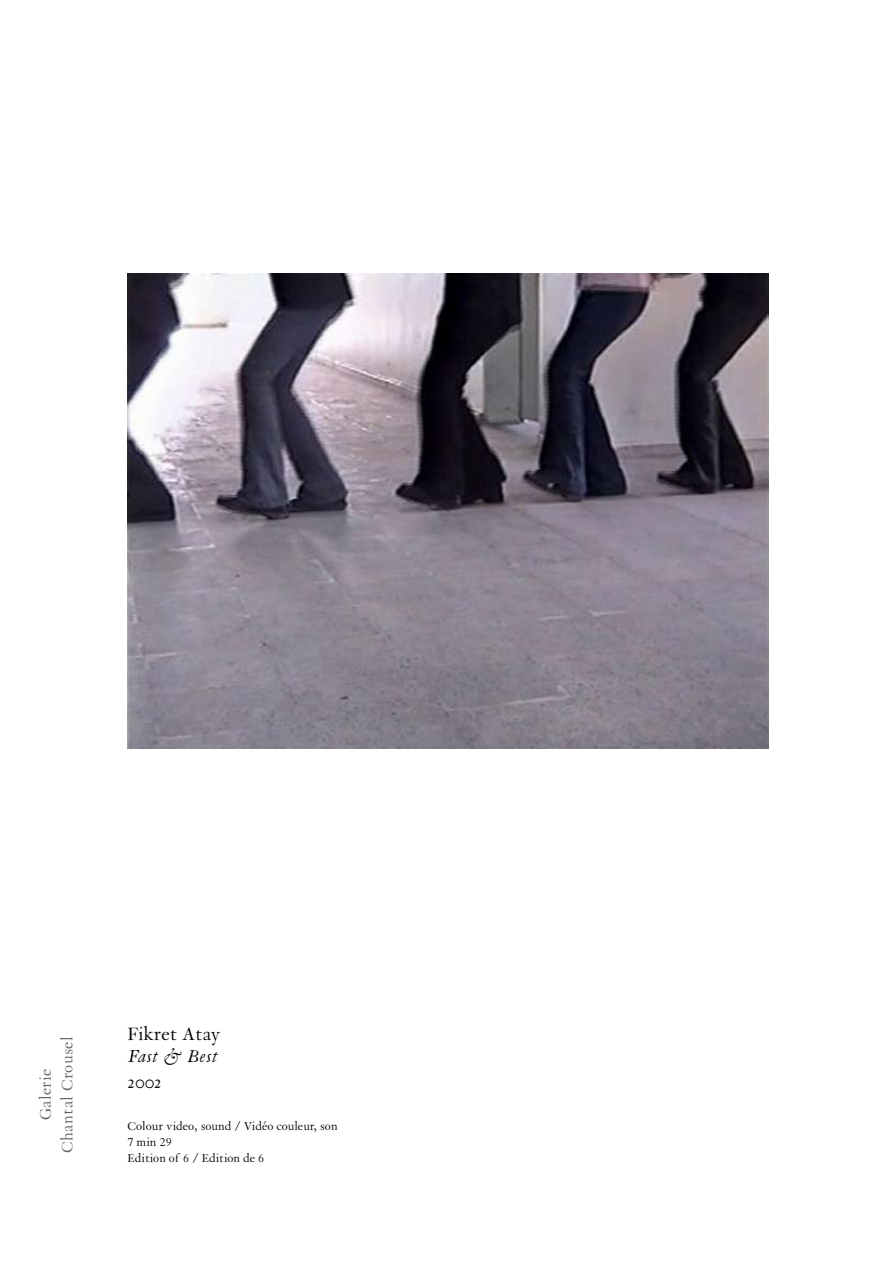
<style>
.page{position:relative;width:893px;height:1263px;background:#fff}
.page>*{position:absolute;margin:0;border:0;box-sizing:border-box;transform-origin:0 0}
.t1{font:21px "Van Dijck";color:#000}
.t2{font:italic 21px "Van Dijck";color:#000}
.t3{font:21px "Van Dijck Expert MT Alt Figs";color:#000}
.t4{font:18px/21.8px "Van Dijck";letter-spacing:.02em;color:#636467;text-align:center}
.t5{font:13.5px/16.2px "Van Dijck";color:#000}
</style>
<div class="page">
<img style="left:128px;top:273px;width:641px;height:475px">
<h2 class="t4" style="left:35px;top:1152px;width:118px;rotate:-90deg">Galerie<br>Chantal Crousel</h2>
<h1 class="t1" style="left:128px;top:1022px;width:95px">Fikret Atay</h1>
<h1 class="t2" style="left:128px;top:1045px;width:92px">Fast &amp; Best</h1>
<h1 class="t3" style="left:128px;top:1074px;width:36px">2002</h1>
<p class="t5" style="left:128px;top:1118px;width:212px">Colour video, sound / Vidéo couleur, son<br>7 min 29<br>Edition of 6 / Edition de 6</p>
</div>
